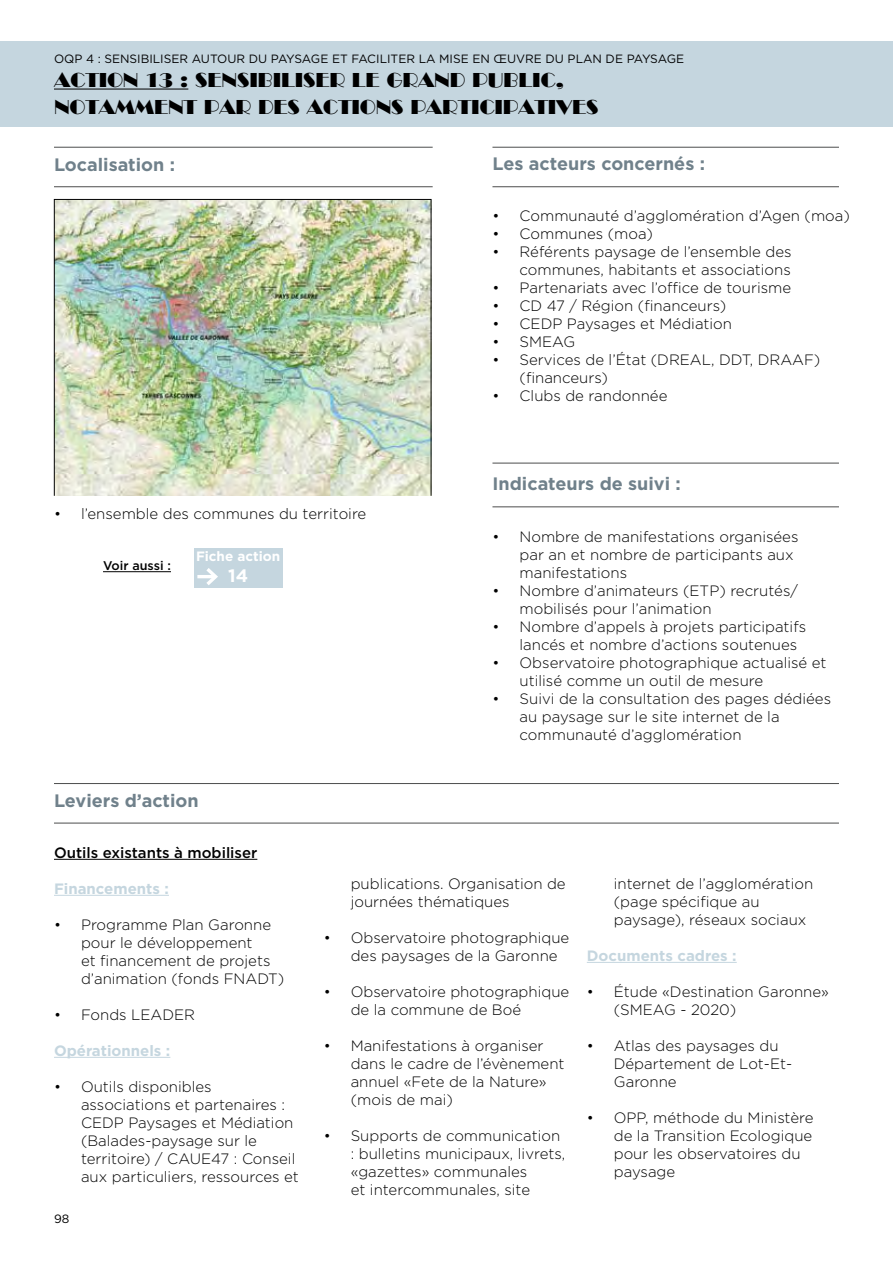
<style>
.page{position:relative;width:893px;height:1263px;background:#fff}
.page>*{position:absolute;margin:0;border:0;box-sizing:border-box;transform-origin:0 0}
.t1{font:19.5px/27px "Broadway LT";color:#000}
.t2{font:700 18px "Gotham";color:#70818b}
.t3{font:700 18px "Gotham";color:#fff}
.t4{font:300 15px/18px "Gotham";color:#000}
.t5{font:700 15px "Gotham";color:#c5d6df}
.t6{font:500 15px "Gotham";color:#000}
.t7{font:700 13.5px "Gotham";color:#fff}
.t8{font:500 12.6px "Gotham";color:#000}
.t9{font:12px "Gotham";color:#020203}
.t10{font:12px "Gotham";color:#000}
</style>
<div class="page">
<div style="left:0;top:41px;width:893px;height:86px;background:#c5d6df"></div>
<hr style="left:54px;top:89px;width:134px;height:1px;background:#000">
<hr style="left:103px;top:571px;width:68px;height:1px;background:#000">
<hr style="left:54px;top:823px;width:785px;height:1px;background:#4c4d4d">
<hr style="left:54px;top:186px;width:379px;height:1px;background:#4c4d4d">
<hr style="left:492px;top:186px;width:347px;height:1px;background:#4c4d4d">
<hr style="left:492px;top:506px;width:347px;height:1px;background:#4c4d4d">
<hr style="left:54px;top:783px;width:785px;height:1px;background:#4c4d4d">
<hr style="left:54px;top:147px;width:379px;height:1px;background:#4c4d4d">
<hr style="left:492px;top:147px;width:347px;height:1px;background:#4c4d4d">
<hr style="left:492px;top:463px;width:347px;height:1px;background:#4c4d4d">
<div style="left:194px;top:548px;width:88px;height:39px;background:#c5d6df"></div>
<hr style="left:197px;top:575px;width:19px;height:3px;background:#fff">
<svg style="left:203px;top:568px;width:18px;height:20px"></svg>
<img style="left:56px;top:201px;width:373px;height:293px">
<div style="left:54px;top:199px;width:377px;height:297px;border:1px solid #020203"></div>
<hr style="left:54px;top:859px;width:203px;height:1px;background:#000">
<hr style="left:54px;top:895px;width:115px;height:1px;background:#c5d6df">
<hr style="left:54px;top:1057px;width:116px;height:1px;background:#c5d6df">
<hr style="left:587px;top:962px;width:150px;height:1px;background:#c5d6df">
<p class="t9" style="left:54px;top:52px;width:632px">OQP 4 : SENSIBILISER AUTOUR DU PAYSAGE ET FACILITER LA MISE EN ŒUVRE DU PLAN DE PAYSAGE</p>
<h1 class="t1" style="left:54px;top:67px;width:546px">ACTION 13 : SENSIBILISER LE GRAND PUBLIC,<br>NOTAMMENT PAR DES ACTIONS PARTICIPATIVES</h1>
<p class="t2" style="left:54px;top:152px;width:123px">Localisation :</p>
<p class="t2" style="left:493px;top:152px;width:214px">Les acteurs concernés :</p>
<p class="t4" style="left:493px;top:206px;width:359px">• Communauté d’agglomération d’Agen (moa)</p>
<p class="t4" style="left:493px;top:224px;width:162px">• Communes (moa)</p>
<p class="t4" style="left:493px;top:242px;width:301px;text-align:right">• Référents paysage de l’ensemble des communes, habitants et associations</p>
<p class="t4" style="left:493px;top:278px;width:300px">• Partenariats avec l’office de tourisme</p>
<p class="t4" style="left:493px;top:296px;width:235px">• CD 47 / Région (financeurs)</p>
<p class="t4" style="left:493px;top:314px;width:241px">• CEDP Paysages et Médiation</p>
<p class="t4" style="left:493px;top:332px;width:84px">• SMEAG</p>
<p class="t4" style="left:520px;top:350px;width:302px;text-indent:-27px">• Services de l’État (DREAL, DDT, DRAAF) (financeurs)</p>
<p class="t4" style="left:493px;top:386px;width:176px">• Clubs de randonnée</p>
<p class="t4" style="left:54px;top:504px;width:314px">• l’ensemble des communes du territoire</p>
<p class="t8" style="left:103px;top:558px;width:69px">Voir aussi :</p>
<p class="t7" style="left:196px;top:547px;width:86px">Fiche action</p>
<p class="t3" style="left:228px;top:564px;width:21px">14</p>
<p class="t2" style="left:54px;top:789px;width:146px">Leviers d’action</p>
<p class="t2" style="left:493px;top:471px;width:190px">Indicateurs de suivi :</p>
<p class="t4" style="left:520px;top:527px;width:280px;text-indent:-27px">• Nombre de manifestations organisées par an et nombre de participants aux manifestations</p>
<p class="t4" style="left:520px;top:581px;width:280px;text-indent:-27px">• Nombre d’animateurs (ETP) recrutés/ mobilisés pour l’animation</p>
<p class="t4" style="left:520px;top:617px;width:288px;text-indent:-27px">• Nombre d’appels à projets participatifs lancés et nombre d’actions soutenues</p>
<p class="t4" style="left:520px;top:653px;width:309px;text-indent:-27px">• Observatoire photographique actualisé et utilisé comme un outil de mesure</p>
<p class="t4" style="left:520px;top:689px;width:313px;text-indent:-27px">• Suivi de la consultation des pages dédiées au paysage sur le site internet de la communauté d’agglomération</p>
<p class="t6" style="left:54px;top:843px;width:205px">Outils existants à mobiliser</p>
<p class="t5" style="left:54px;top:878px;width:116px">Financements :</p>
<p class="t4" style="left:81px;top:915px;width:205px;text-indent:-27px">• Programme Plan Garonne pour le développement<br>et financement de projets d’animation (fonds FNADT)</p>
<p class="t4" style="left:54px;top:1005px;width:143px">• Fonds LEADER</p>
<p class="t5" style="left:54px;top:1040px;width:118px">Opérationnels :</p>
<p class="t4" style="left:81px;top:1077px;width:219px;text-indent:-27px">• Outils disponibles associations et partenaires :<br>CEDP Paysages et Médiation (Balades-paysage sur le territoire) / CAUE47 : Conseil aux particuliers, ressources et</p>
<p class="t10" style="left:54px;top:1212px;width:17px">98</p>
<p class="t4" style="left:351px;top:874px;width:216px">publications. Organisation de journées thématiques</p>
<p class="t4" style="left:351px;top:928px;width:220px;text-indent:-27px">• Observatoire photographique des paysages de la Garonne</p>
<p class="t4" style="left:351px;top:982px;width:220px;text-indent:-27px">• Observatoire photographique de la commune de Boé</p>
<p class="t4" style="left:351px;top:1036px;width:215px;text-indent:-27px">• Manifestations à organiser dans le cadre de l’évènement annuel «Fete de la Nature» (mois de mai)</p>
<p class="t4" style="left:351px;top:1126px;width:216px;text-indent:-27px">• Supports de communication : bulletins municipaux, livrets, «gazettes» communales<br>et intercommunales, site</p>
<p class="t4" style="left:614px;top:874px;width:201px">internet de l’agglomération (page spécifique au paysage), réseaux sociaux</p>
<p class="t5" style="left:587px;top:946px;width:151px">Documents cadres :</p>
<p class="t4" style="left:614px;top:982px;width:217px;text-indent:-27px">• Étude «Destination Garonne» (SMEAG - 2020)</p>
<p class="t4" style="left:614px;top:1036px;width:180px;text-indent:-27px">• Atlas des paysages du<br>Département de Lot-Et-<br>Garonne</p>
<p class="t4" style="left:614px;top:1108px;width:201px;text-indent:-27px">• OPP, méthode du Ministère de la Transition Ecologique pour les observatoires du paysage</p>
</div>
